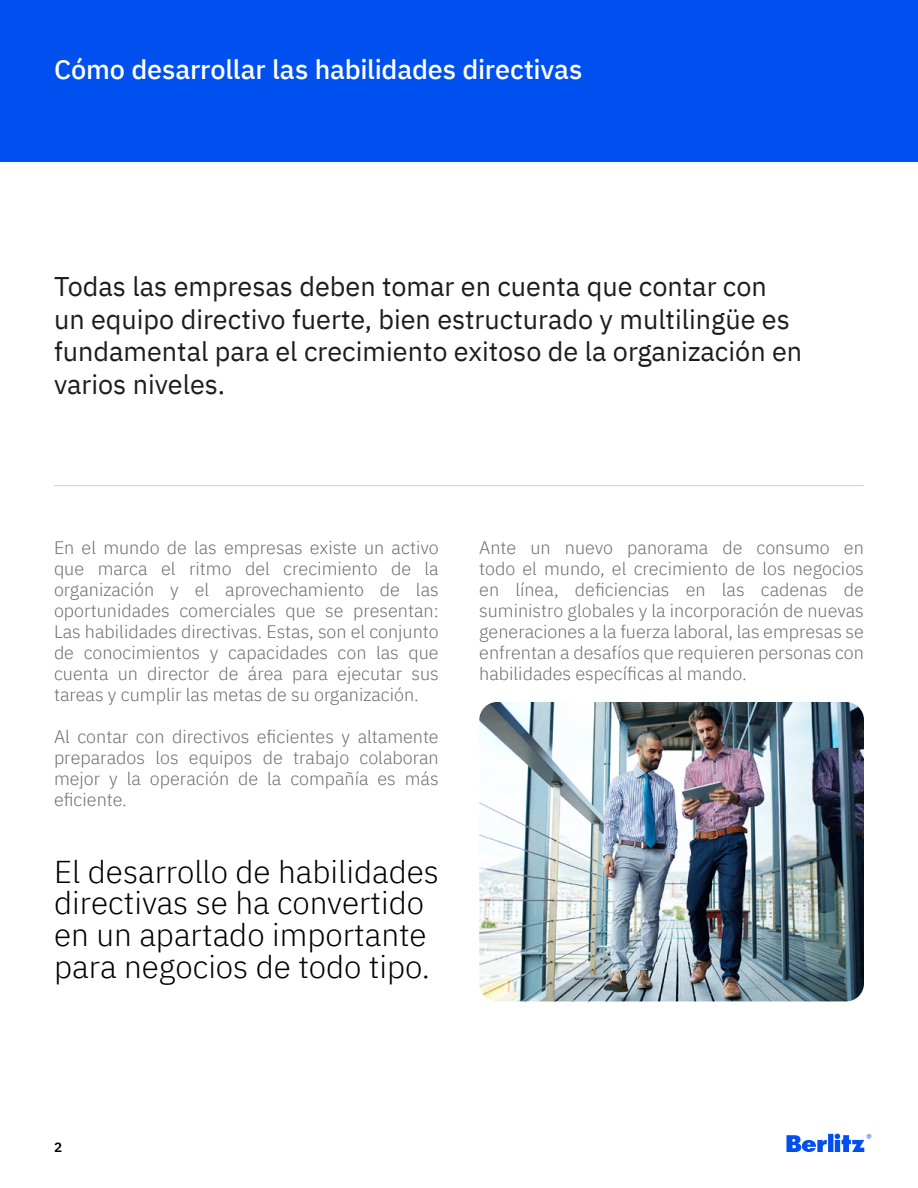
<style>
.page{position:relative;width:918px;height:1188px;background:#fff}
.page>*{position:absolute;margin:0;border:0;box-sizing:border-box;transform-origin:0 0}
.t1{font:300 31.5px/31.8px "IBM Plex Sans";color:#000}
.t2{font:27px/32.4px "IBM Plex Sans";color:#1d1d1d}
.t3{font:500 27px "IBM Plex Sans";letter-spacing:-.005em;color:#fff}
.t4{font:300 18px/21px "IBM Plex Sans";color:#6d6e71;text-align:justify}
.t5{font:600 13.5px "IBM Plex Sans";color:#000}
</style>
<div class="page">
<div style="left:0;top:0;width:918px;height:162px;background:#004fef"></div>
<svg style="left:835px;top:1134px;width:36px;height:18px"></svg>
<div style="left:828px;top:1134px;width:5px;height:18px;background:#004fef"></div>
<svg style="left:786px;top:1135px;width:41px;height:17px"></svg>
<hr style="left:54px;top:485px;width:810px;height:1px;background:#d1d3d4">
<img style="left:479px;top:702px;width:385px;height:299px">
<h2 class="t3" style="left:54px;top:48px;width:530px">Cómo desarrollar las habilidades directivas</h2>
<h2 class="t2" style="left:54px;top:268px;width:750px">Todas las empresas deben tomar en cuenta que contar con un equipo directivo fuerte, bien estructurado y multilingüe es fundamental para el crecimiento exitoso de la organización en varios niveles.</h2>
<p class="t4" style="left:54px;top:536px;width:386px">En el mundo de las empresas existe un activo que marca el ritmo del crecimiento de la organización y el aprovechamiento de las oportunidades comerciales que se presentan:<br>Las habilidades directivas. Estas, son el conjunto de conocimientos y capacidades con las que cuenta un director de área para ejecutar sus tareas y cumplir las metas de su organización.</p>
<p class="t4" style="left:54px;top:725px;width:386px">Al contar con directivos eficientes y altamente preparados los equipos de trabajo colaboran mejor y la operación de la compañía es más eficiente.</p>
<h1 class="t1" style="left:54px;top:853px;width:386px">El desarrollo de habilidades directivas se ha convertido en un apartado importante para negocios de todo tipo.</h1>
<p class="t4" style="left:479px;top:536px;width:386px">Ante un nuevo panorama de consumo en todo el mundo, el crecimiento de los negocios en línea, deficiencias en las cadenas de suministro globales y la incorporación de nuevas generaciones a la fuerza laboral, las empresas se enfrentan a desafíos que requieren personas con habilidades específicas al mando.</p>
<p class="t5" style="left:54px;top:1137px;width:10px">2</p>
</div>
